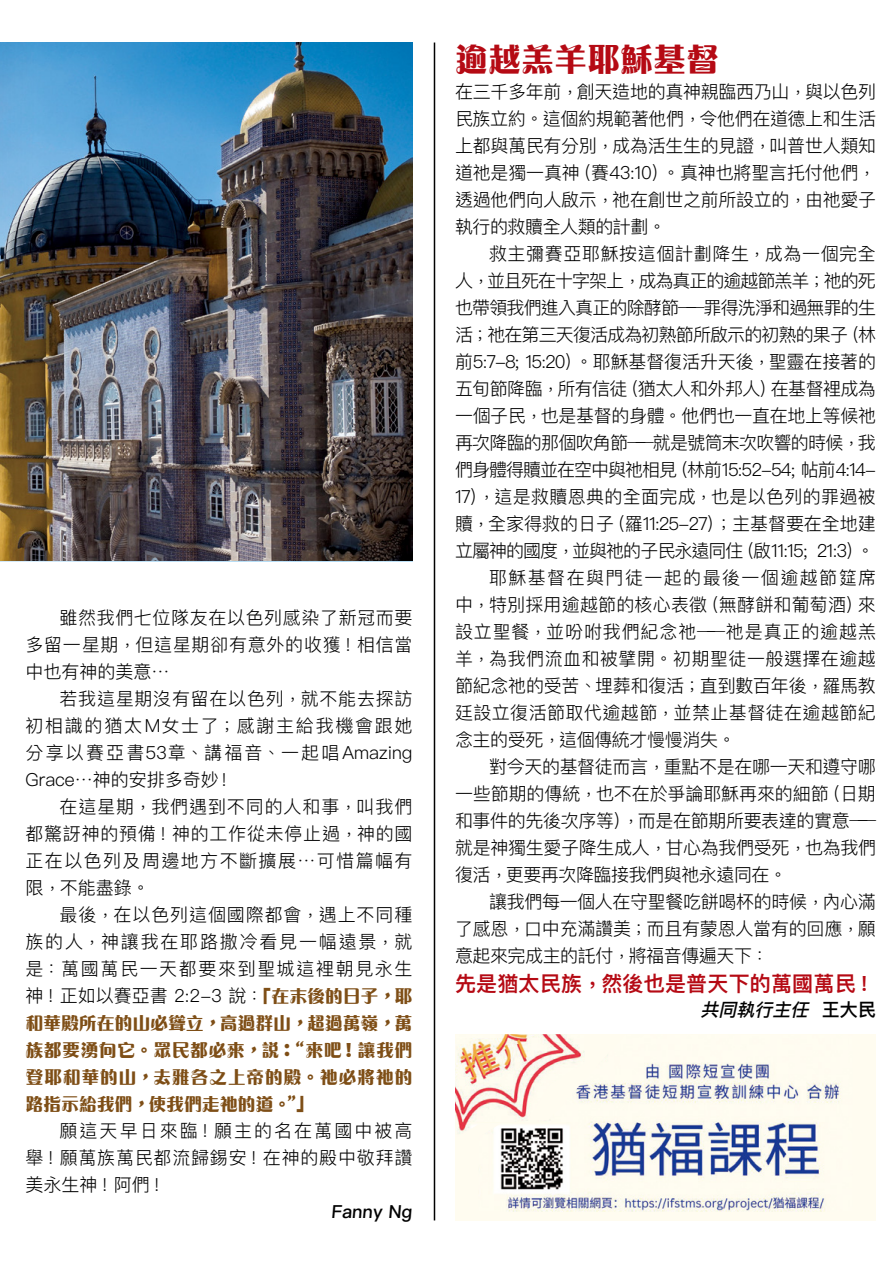
<style>
.page{position:relative;width:893px;height:1263px;background:#fff}
.page>*{position:absolute;margin:0;border:0;box-sizing:border-box;transform-origin:0 0}
.t1{font:800 33px "M Gentle HK";color:#b50a14}
.t2{font:600 21px "Ping Fang HK";letter-spacing:.01em;color:#b50a14}
.t3{font:300 18px/27px "Ping Fang HK";letter-spacing:-.01em;color:#000;text-align:justify}
.t4{font:300 18px "Ping Fang HK";letter-spacing:-.055em;color:#000}
.t5{font:800 18px/27px "M Gentle HK";letter-spacing:.02em;color:#7e4e16;text-align:justify}
.t6{font:300 18px "Ping Fang HK";letter-spacing:.025em;color:#000}
.t7{font:300 18px "Ping Fang HK";letter-spacing:-.045em;color:#000}
.t8{font:300 18px "Ping Fang HK";letter-spacing:-.05em;color:#000}
.t9{font:300 18px "Ping Fang HK";letter-spacing:-.03em;color:#000}
.t10{font:300 18px "Ping Fang HK";letter-spacing:-.04em;color:#000}
.t11{font:300 18px "Ping Fang HK";letter-spacing:.02em;color:#000}
.t12{font:300 18px "Ping Fang HK";letter-spacing:.01em;color:#000}
.t13{font:300 18px "Ping Fang HK";letter-spacing:.05em;color:#000}
.t14{font:300 18px "Ping Fang HK";letter-spacing:.035em;color:#000}
.t15{font:300 18px "Ping Fang HK";letter-spacing:.08em;color:#000}
.t16{font:italic 500 18px "Ping Fang HK";color:#000}
.t17{font:500 18px "Ping Fang HK";color:#000}
.s1{font-family:"M Gentle HK";font-weight:800;color:#7e4e16}
.s2{font-weight:600;font-style:normal}
</style>
<div class="page">
<img style="left:55px;top:43px;width:357px;height:517px">
<img style="left:0;top:43px;width:55px;height:518px">
<div style="left:455px;top:1034px;width:421px;height:186px;background:#fffcf0"></div>
<img style="left:494px;top:1063px;width:346px;height:149px">
<hr style="left:434px;top:43px;width:1px;height:1177px;background:#000">
<img style="left:455px;top:1034px;width:130px;height:104px">
<p class="t3" style="left:26px;top:604px;width:389px;text-indent:34px">雖然我們七位隊友在以色列感染了新冠而要多留一星期，但這星期卻有意外的收獲！相信當中也有神的美意…</p>
<p class="t3" style="left:26px;top:685px;width:388px;text-indent:34px">若我這星期沒有留在以色列，就不能去探訪初相識的猶太M女士了；感謝主給我機會跟她分享以賽亞書53章、講福音、一起唱 Amazing Grace…神的安排多奇妙!</p>
<p class="t3" style="left:26px;top:793px;width:389px;text-indent:34px">在這星期，我們遇到不同的人和事，叫我們都驚訝神的預備！神的工作從未停止過，神的國正在以色列及周邊地方不斷擴展…可惜篇幅有限，不能盡錄。</p>
<p class="t3" style="left:26px;top:901px;width:389px;text-indent:34px">最後，在以色列這個國際都會，遇上不同種族的人，神讓我在耶路撒冷看見一幅遠景，就是：萬國萬民一天都要來到聖城這裡朝見永生神！正如以賽亞書 2:2-3 說：<span class="s1">「在末後的日子，耶</span></p>
<p class="t5" style="left:26px;top:1009px;width:388px">和華殿所在的山必聳立，高過群山，超過萬嶺，萬族都要湧向它。眾民都必來，說：“來吧！讓我們登耶和華的山，去雅各之上帝的殿。祂必將祂的路指示給我們，使我們走祂的道。”」</p>
<p class="t3" style="left:26px;top:1117px;width:388px;text-indent:34px">願這天早日來臨！願主的名在萬國中被高舉！願萬族萬民都流歸錫安！在神的殿中敬拜讚美永生神！阿們！</p>
<p class="t17" style="left:331px;top:1200px;width:84px">Fanny Ng</p>
<h1 class="t1" style="left:455px;top:37px;width:266px">逾越羔羊耶穌基督</h1>
<p class="t3" style="left:455px;top:77px;width:423px">在三千多年前，創天造地的真神親臨西乃山，與以色列民族立約。這個約規範著他們，令他們在道德上和生活上都與萬民有分別，成為活生生的見證，叫普世人類知道祂是獨一真神（賽43:10）。真神也將聖言托付他們，透過他們向人啟示，祂在創世之前所設立的，由祂愛子執行的救贖全人類的計劃。</p>
<p class="t14" style="left:489px;top:242px;width:388px">救主彌賽亞耶穌按這個計劃降生，成為一個完全</p>
<p class="t4" style="left:455px;top:269px;width:422px">人，並且死在十字架上，成為真正的逾越節羔羊；祂的死</p>
<p class="t7" style="left:455px;top:296px;width:423px">也帶領我們進入真正的除酵節──罪得洗淨和過無罪的生</p>
<p class="t8" style="left:455px;top:323px;width:423px">活；祂在第三天復活成為初熟節所啟示的初熟的果子（林</p>
<p class="t3" style="left:455px;top:347px;width:423px">前5:7-8; 15:20）。耶穌基督復活升天後，聖靈在接著的</p>
<p class="t9" style="left:455px;top:377px;width:422px">五旬節降臨，所有信徒（猶太人和外邦人）在基督裡成為</p>
<p class="t3" style="left:455px;top:401px;width:423px">一個子民，也是基督的身體。他們也一直在地上等候祂</p>
<p class="t10" style="left:455px;top:431px;width:422px">再次降臨的那個吹角節──就是號筒末次吹響的時候，我</p>
<p class="t4" style="left:455px;top:458px;width:422px">們身體得贖並在空中與祂相見（林前15:52-54; 帖前4:14-</p>
<p class="t11" style="left:455px;top:485px;width:422px">17），這是救贖恩典的全面完成，也是以色列的罪過被</p>
<p class="t3" style="left:455px;top:509px;width:422px">贖，全家得救的日子（羅11:25-27）；主基督要在全地建</p>
<p class="t4" style="left:455px;top:539px;width:421px">立屬神的國度，並與祂的子民永遠同住（啟11:15; 21:3）。</p>
<p class="t15" style="left:489px;top:566px;width:389px">耶穌基督在與門徒一起的最後一個逾越節筵席</p>
<p class="t12" style="left:455px;top:593px;width:422px">中，特別採用逾越節的核心表徵（無酵餅和葡萄酒）來</p>
<p class="t13" style="left:455px;top:620px;width:422px">設立聖餐，並吩咐我們紀念祂──祂是真正的逾越羔</p>
<p class="t6" style="left:455px;top:647px;width:422px">羊，為我們流血和被擘開。初期聖徒一般選擇在逾越</p>
<p class="t3" style="left:455px;top:671px;width:422px">節紀念祂的受苦、埋葬和復活；直到數百年後，羅馬教</p>
<p class="t6" style="left:455px;top:701px;width:422px">廷設立復活節取代逾越節，並禁止基督徒在逾越節紀</p>
<p class="t3" style="left:455px;top:725px;width:282px">念主的受死，這個傳統才慢慢消失。</p>
<p class="t3" style="left:489px;top:752px;width:388px">對今天的基督徒而言，重點不是在哪一天和遵守哪</p>
<p class="t3" style="left:455px;top:779px;width:422px">一些節期的傳統，也不在於爭論耶穌再來的細節（日期</p>
<p class="t3" style="left:455px;top:806px;width:422px">和事件的先後次序等），而是在節期所要表達的實意──</p>
<p class="t3" style="left:455px;top:833px;width:423px">就是神獨生愛子降生成人，甘心為我們受死，也為我們</p>
<p class="t3" style="left:455px;top:860px;width:334px">復活，更要再次降臨接我們與祂永遠同在。</p>
<p class="t3" style="left:489px;top:887px;width:388px">讓我們每一個人在守聖餐吃餅喝杯的時候，內心滿</p>
<p class="t3" style="left:455px;top:914px;width:422px">了感恩，口中充滿讚美；而且有蒙恩人當有的回應，願</p>
<p class="t3" style="left:455px;top:941px;width:315px">意起來完成主的託付，將福音傳遍天下：</p>
<p class="t2" style="left:455px;top:971px;width:421px">先是猶太民族，然後也是普天下的萬國萬民！</p>
<p class="t16" style="left:701px;top:998px;width:177px">共同執行主任 <span class="s2">王大民</span></p>
</div>
